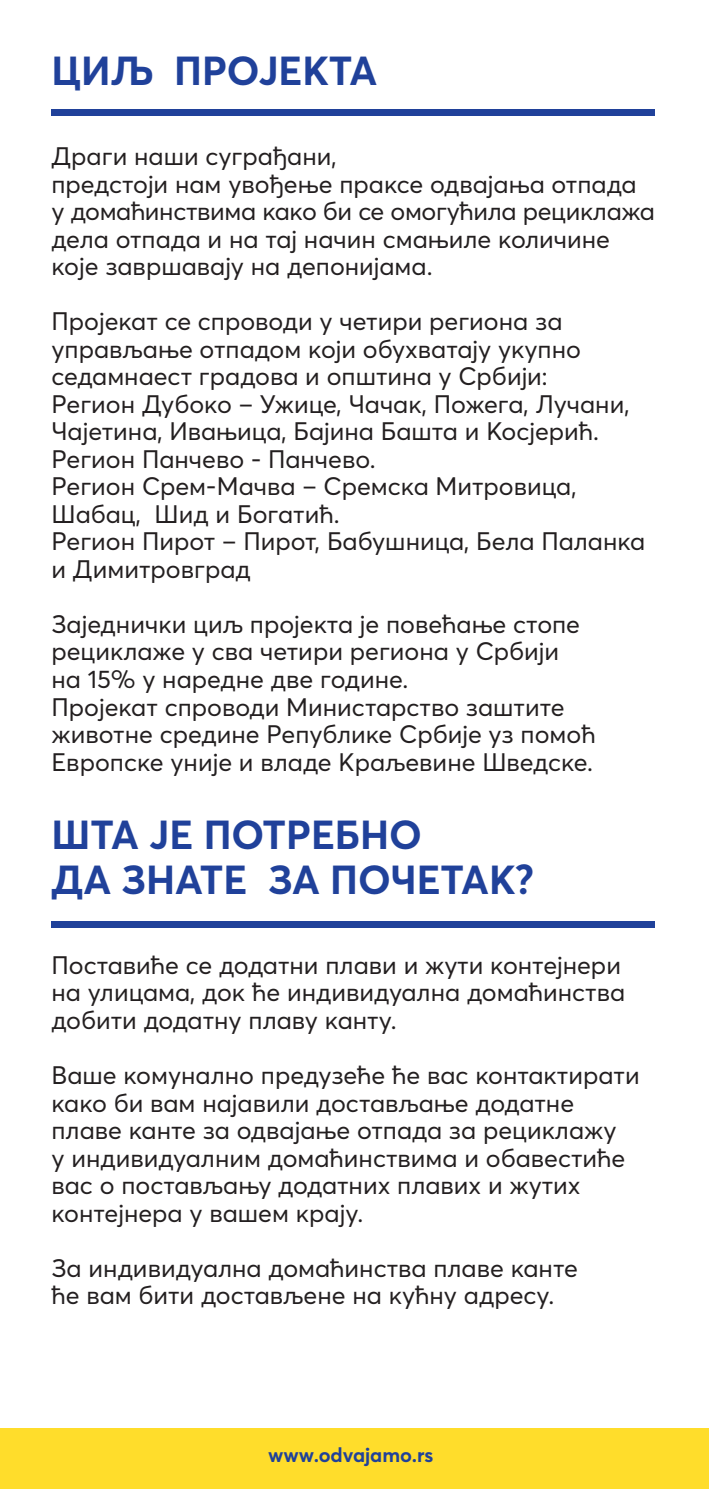
<style>
.page{position:relative;width:709px;height:1489px;background:#fff}
.page>*{position:absolute;margin:0;border:0;box-sizing:border-box;transform-origin:0 0}
.t1{font:700 40px/45px "Averta CY";color:#20419a}
.t2{font:25px/27.5px "Averta CY";color:#231f20}
.t3{font:700 20px "Averta CY";color:#20419a}
</style>
<div class="page">
<div style="left:0;top:1428px;width:709px;height:60px;background:#ffdd2b"></div>
<div style="left:51px;top:109px;width:604px;height:7px;background:#20419a"></div>
<div style="left:51px;top:920px;width:604px;height:7px;background:#20419a"></div>
<h1 class="t1" style="left:51px;top:47px;width:327px">ЦИЉ ПРОЈЕКТА</h1>
<p class="t2" style="left:51px;top:142px;width:605px">Драги наши суграђани,<br>предстоји нам увођење праксе одвајања отпада у домаћинствима како би се омогућила рециклажа дела отпада и на тај начин смањиле количине које завршавају на депонијама.</p>
<p class="t2" style="left:51px;top:307px;width:595px">Пројекат се спроводи у четири региона за управљање отпадом који обухватају укупно седамнаест градова и општина у Србији:<br>Регион Дубоко – Ужице, Чачак, Пожега, Лучани, Чајетина, Ивањица, Бајина Башта и Косјерић.<br>Регион Панчево - Панчево.<br>Регион Срем-Мачва – Сремска Митровица, Шабац, Шид и Богатић.<br>Регион Пирот – Пирот, Бабушница, Бела Паланка и Димитровград</p>
<p class="t2" style="left:51px;top:609px;width:546px">Заједнички циљ пројекта је повећање стопе рециклаже у сва четири региона у Србији<br>на 15% у наредне две године.<br>Пројекат спроводи Министарство заштите животне средине Републике Србије уз помоћ Европске уније и владе Краљевине Шведске.</p>
<h1 class="t1" style="left:51px;top:810px;width:484px">ШТА ЈЕ ПОТРЕБНО<br>ДА ЗНАТЕ ЗА ПОЧЕТАК?</h1>
<p class="t2" style="left:51px;top:950px;width:575px">Поставиће се додатни плави и жути контејнери на улицама, док ће индивидуална домаћинства добити додатну плаву канту.</p>
<p class="t2" style="left:51px;top:1060px;width:589px">Ваше комунално предузеће ће вас контактирати како би вам најавили достављање додатне плаве канте за одвајање отпада за рециклажу<br>у индивидуалним домаћинствима и обавестиће вас о постављању додатних плавих и жутих контејнера у вашем крају.</p>
<p class="t2" style="left:51px;top:1252px;width:528px">За индивидуална домаћинства плаве канте ће вам бити достављене на кућну адресу.</p>
<p class="t3" style="left:268px;top:1440px;width:167px">www.odvajamo.rs</p>
</div>
